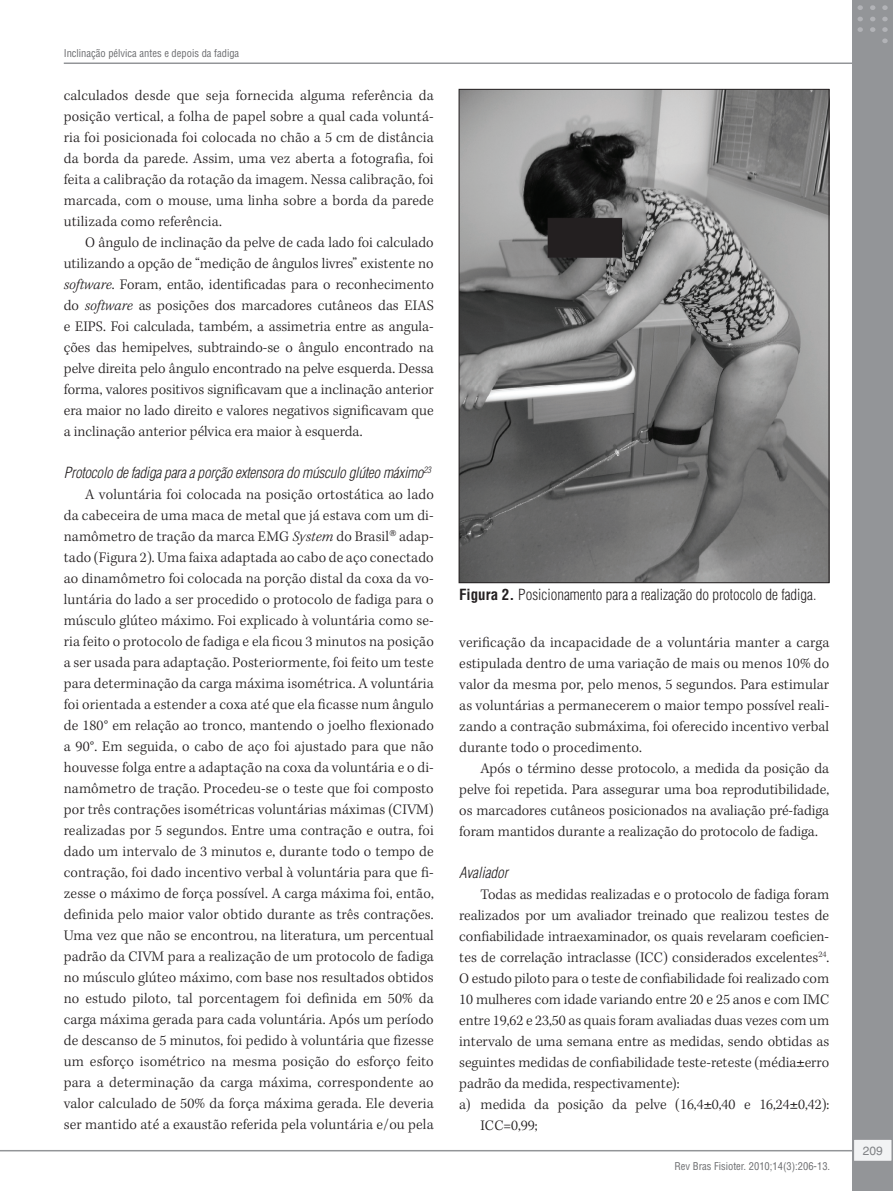
<style>
.page{position:relative;width:893px;height:1191px;background:#fff}
.page>*{position:absolute;margin:0;border:0;box-sizing:border-box;transform-origin:0 0}
.t1{font:300 15px/21px "Kepler Std";color:#231f20;text-align:justify}
.t2{font:italic 300 condensed 15px "Helvetica LT Std";letter-spacing:-.015em;color:#231f20}
.t3{font:300 condensed 15px "Helvetica LT Std";color:#231f20}
.t4{font:12px "Helvetica LT Std";color:#808285}
.t5{font:condensed 10.5px "Helvetica LT Std";color:#6c6d70}
.s1{font-style:italic}
.s2{font-weight:700}
</style>
<div class="page">
<img style="left:461px;top:91px;width:366px;height:490px">
<hr style="left:0;top:1150px;width:879px;height:1px;background:#939598">
<hr style="left:64px;top:62px;width:810px;height:2px;background:#939598">
<div style="left:853px;top:0;width:40px;height:1191px;background:#939598"></div>
<div style="left:853px;top:1139px;width:39px;height:22px;background:#f2f3f4"></div>
<div style="left:853px;top:1138px;width:40px;height:24px;border:2px solid #939598"></div>
<svg style="left:857px;top:27px;width:6px;height:5px"></svg>
<svg style="left:857px;top:17px;width:6px;height:4px"></svg>
<svg style="left:857px;top:5px;width:6px;height:5px"></svg>
<svg style="left:870px;top:27px;width:5px;height:5px"></svg>
<svg style="left:870px;top:17px;width:5px;height:4px"></svg>
<svg style="left:870px;top:5px;width:5px;height:5px"></svg>
<svg style="left:882px;top:27px;width:6px;height:5px"></svg>
<svg style="left:882px;top:38px;width:6px;height:5px"></svg>
<svg style="left:882px;top:17px;width:6px;height:4px"></svg>
<svg style="left:882px;top:5px;width:6px;height:5px"></svg>
<p class="t5" style="left:64px;top:46px;width:177px">Inclinação pélvica antes e depois da fadiga</p>
<p class="t1" style="left:64px;top:85px;width:371px">calculados desde que seja fornecida alguma referência da posição vertical, a folha de papel sobre a qual cada voluntá&shy;ria foi posicionada foi colocada no chão a 5 cm de distância da borda da parede. Assim, uma vez aberta a fotografia, foi feita a calibração da rotação da imagem. Nessa calibração, foi marcada, com o mouse, uma linha sobre a borda da parede utilizada como referência.</p>
<p class="t1" style="left:64px;top:232px;width:371px;text-indent:21px">O ângulo de inclinação da pelve de cada lado foi calculado utilizando a opção de “medição de ângulos livres” existente no <span class="s1">software</span>. Foram, então, identificadas para o reconhecimento do <span class="s1">software</span> as posições dos marcadores cutâneos das EIAS e EIPS. Foi calculada, também, a assimetria entre as angula&shy;ções das hemipelves, subtraindo-se o ângulo encontrado na pelve direita pelo ângulo encontrado na pelve esquerda. Dessa forma, valores positivos significavam que a inclinação anterior era maior no lado direito e valores negativos significavam que a inclinação anterior pélvica era maior à esquerda.</p>
<p class="t2" style="left:64px;top:463px;width:369px">Protocolo de fadiga para a porção extensora do músculo glúteo máximo<sup>23</sup></p>
<p class="t1" style="left:64px;top:484px;width:371px;text-indent:21px">A voluntária foi colocada na posição ortostática ao lado da cabeceira de uma maca de metal que já estava com um di&shy;namômetro de tração da marca EMG <span class="s1">System</span> do Brasil adap&shy;tado (Figura 2). Uma faixa adaptada ao cabo de aço conectado ao dinamômetro foi colocada na porção distal da coxa da vo&shy;luntária do lado a ser procedido o protocolo de fadiga para o músculo glúteo máximo. Foi explicado à voluntária como se&shy;ria feito o protocolo de fadiga e ela ficou 3 minutos na posição a ser usada para adaptação. Posteriormente, foi feito um teste para determinação da carga máxima isométrica. A voluntária foi orientada a estender a coxa até que ela ficasse num ângulo de 180° em relação ao tronco, mantendo o joelho flexionado a 90°. Em seguida, o cabo de aço foi ajustado para que não houvesse folga entre a adaptação na coxa da voluntária e o di&shy;namômetro de tração. Procedeu-se o teste que foi composto por três contrações isométricas voluntárias máximas (CIVM) realizadas por 5 segundos. Entre uma contração e outra, foi dado um intervalo de 3 minutos e, durante todo o tempo de contração, foi dado incentivo verbal à voluntária para que fi&shy;zesse o máximo de força possível. A carga máxima foi, então, definida pelo maior valor obtido durante as três contrações.<br>Uma vez que não se encontrou, na literatura, um percentual padrão da CIVM para a realização de um protocolo de fadiga no músculo glúteo máximo, com base nos resultados obtidos no estudo piloto, tal porcentagem foi definida em 50% da carga máxima gerada para cada voluntária. Após um período de descanso de 5 minutos, foi pedido à voluntária que fizesse um esforço isométrico na mesma posição do esforço feito para a determinação da carga máxima, correspondente ao valor calculado de 50% da força máxima gerada. Ele deveria ser mantido até a exaustão referida pela voluntária e/ou pela</p>
<p class="t3" style="left:459px;top:585px;width:359px"><span class="s2">Figura 2.</span> Posicionamento para a realização do protocolo de fadiga.</p>
<p class="t1" style="left:459px;top:632px;width:371px">verificação da incapacidade de a voluntária manter a carga estipulada dentro de uma variação de mais ou menos 10% do valor da mesma por, pelo menos, 5 segundos. Para estimular as voluntárias a permanecerem o maior tempo possível reali&shy;zando a contração submáxima, foi oferecido incentivo verbal durante todo o procedimento.</p>
<p class="t1" style="left:459px;top:758px;width:371px;text-indent:21px">Após o término desse protocolo, a medida da posição da pelve foi repetida. Para assegurar uma boa reprodutibilidade, os marcadores cutâneos posicionados na avaliação pré-fadiga foram mantidos durante a realização do protocolo de fadiga.</p>
<p class="t2" style="left:459px;top:863px;width:50px">Avaliador</p>
<p class="t1" style="left:480px;top:884px;width:350px">Todas as medidas realizadas e o protocolo de fadiga foram</p>
<p class="t1" style="left:459px;top:905px;width:371px">realizados por um avaliador treinado que realizou testes de</p>
<p class="t1" style="left:459px;top:926px;width:371px">confiabilidade intraexaminador, os quais revelaram coeficien-</p>
<p class="t1" style="left:459px;top:947px;width:371px">tes de correlação intraclasse (ICC) considerados excelentes<sup>24</sup>.</p>
<p class="t1" style="left:459px;top:968px;width:371px">O estudo piloto para o teste de confiabilidade foi realizado com</p>
<p class="t1" style="left:459px;top:989px;width:371px">10 mulheres com idade variando entre 20 e 25 anos e com IMC</p>
<p class="t1" style="left:459px;top:1010px;width:371px">entre 19,62 e 23,50 as quais foram avaliadas duas vezes com um</p>
<p class="t1" style="left:459px;top:1031px;width:371px">intervalo de uma semana entre as medidas, sendo obtidas as</p>
<p class="t1" style="left:459px;top:1052px;width:371px">seguintes medidas de confiabilidade teste-reteste (média erro</p>
<p class="t1" style="left:459px;top:1073px;width:222px">padrão da medida, respectivamente):</p>
<p class="t1" style="left:459px;top:1094px;width:371px">a) medida da posição da pelve (16,4 0,40 e 16,24 0,42):</p>
<p class="t1" style="left:480px;top:1115px;width:59px">ICC=0,99;</p>
<p class="t5" style="left:674px;top:1160px;width:157px">Rev Bras Fisioter. 2010;14(3):206-13.</p>
<p class="t4" style="left:863px;top:1143px;width:22px">209</p>
</div>
